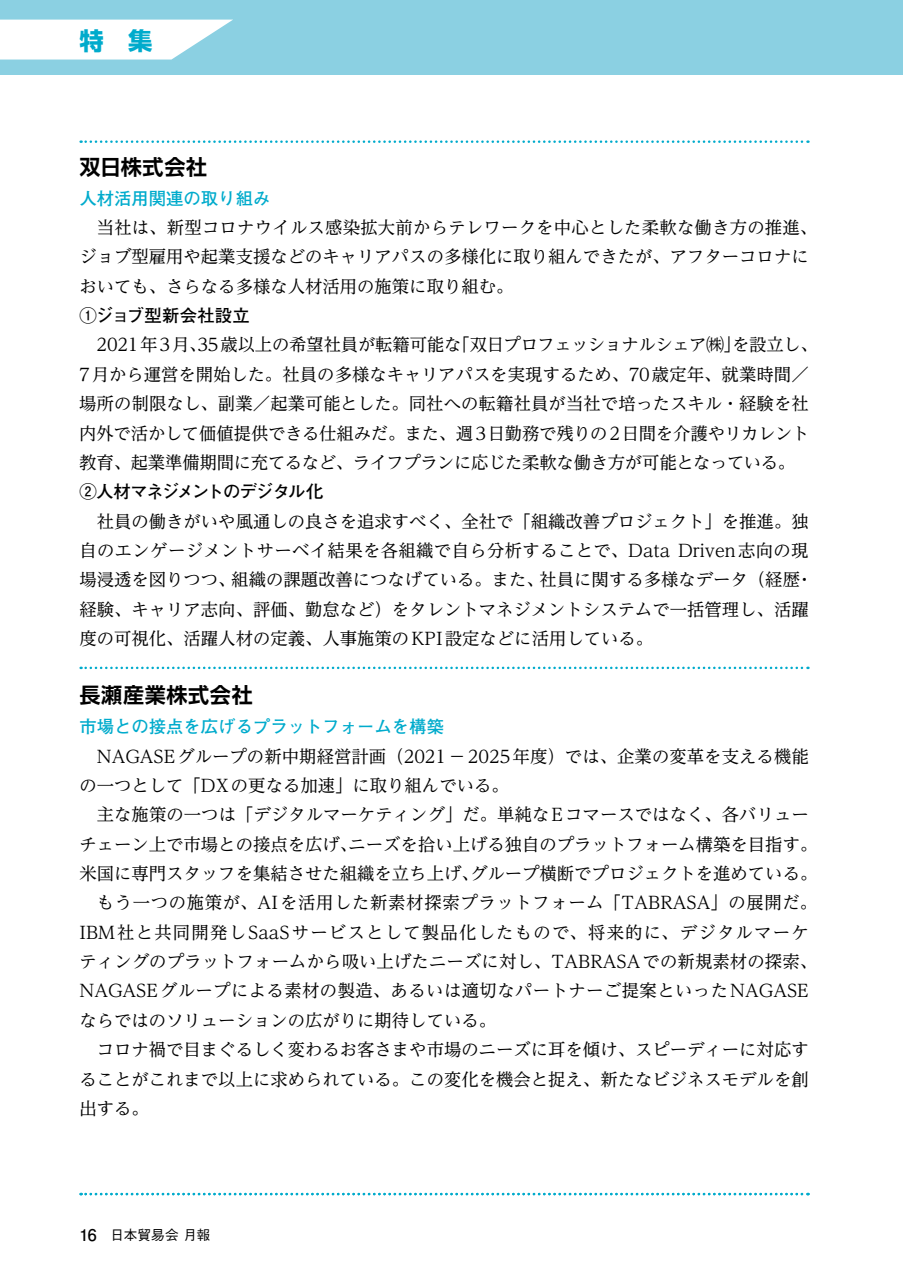
<style>
.page{position:relative;width:903px;height:1275px;background:#fff}
.page>*{position:absolute;margin:0;border:0;box-sizing:border-box;transform-origin:0 0}
.t1{font:700 24.32px "UD Shin Go Pr 6 N";color:#00abcc}
.t2{font:700 21px "Shin Go Pr 6 N De";letter-spacing:.03em;color:#000}
.t3{font:17.32px/29.4px "UD Reimin Pr 6 N";color:#000}
.t4{font:17.32px "UD Reimin Pr 6 N";letter-spacing:.025em;color:#000}
.t5{font:17.32px "UD Reimin Pr 6 N";letter-spacing:.04em;color:#000}
.t6{font:17.32px "UD Reimin Pr 6 N";letter-spacing:.07em;color:#000}
.t7{font:700 17.32px "Futo Go B101 Pr 6 N";color:#00abcc}
.t8{font:700 17.32px "Futo Go B101 Pr 6 N";letter-spacing:-.07em;color:#000}
.t9{font:700 17.32px "Futo Go B101 Pr 6 N";letter-spacing:.01em;color:#000}
.t10{font:500 13.65px "Gothic BBB Pr 6 N";color:#000}
.s1{font-family:"Futo Go B101 Pr 6 N";font-weight:700;font-size:16.1px}
</style>
<div class="page">
<div style="left:0;top:0;width:903px;height:74px;background:#8bd0e2"></div>
<svg style="left:0;top:20px;width:233px;height:40px;background:#eef8fa"></svg>
<svg style="left:81px;top:667px;width:727px;height:2px"></svg>
<svg style="left:81px;top:140px;width:727px;height:3px"></svg>
<svg style="left:81px;top:1193px;width:727px;height:2px"></svg>
<h1 class="t1" style="left:79px;top:21px;width:74px">特　集</h1>
<p class="t2" style="left:79px;top:150px;width:129px">双日株式会社</p>
<p class="t7" style="left:79px;top:184px;width:192px">人材活用関連の取り組み</p>
<p class="t3" style="left:79px;top:212px;width:739px;text-indent:17px">当社は、新型コロナウイルス感染拡大前からテレワークを中心とした柔軟な働き方の推進、ジョブ型雇用や起業支援などのキャリアパスの多様化に取り組んできたが、アフターコロナにおいても、さらなる多様な人材活用の施策に取り組む。</p>
<p class="t9" style="left:79px;top:302px;width:172px">①ジョブ型新会社設立</p>
<p class="t3" style="left:79px;top:330px;width:740px;text-indent:17px">2021年3月、35歳以上の希望社員が転籍可能な「双日プロフェッショナルシェア㈱」を設立し、7月から運営を開始した。社員の多様なキャリアパスを実現するため、70歳定年、就業時間／場所の制限なし、副業／起業可能とした。同社への転籍社員が当社で培ったスキル・経験を社内外で活かして価値提供できる仕組みだ。また、週3日勤務で残りの2日間を介護やリカレント教育、起業準備期間に充てるなど、ライフプランに応じた柔軟な働き方が可能となっている。</p>
<p class="t8" style="left:79px;top:478px;width:246px">②人材マネジメントのデジタル化</p>
<p class="t3" style="left:79px;top:506px;width:735px;text-indent:17px">社員の働きがいや風通しの良さを追求すべく、全社で「組織改善プロジェクト」を推進。独自のエンゲージメントサーベイ結果を各組織で自ら分析することで、Data Driven志向の現場浸透を図りつつ、組織の課題改善につなげている。また、社員に関する多様なデータ（経歴・経験、キャリア志向、評価、勤怠など）をタレントマネジメントシステムで一括管理し、活躍度の可視化、活躍人材の定義、人事施策のKPI設定などに活用している。</p>
<p class="t2" style="left:79px;top:678px;width:175px">長瀬産業株式会社</p>
<p class="t7" style="left:79px;top:713px;width:366px">市場との接点を広げるプラットフォームを構築</p>
<p class="t3" style="left:79px;top:741px;width:731px;text-indent:17px">NAGASEグループの新中期経営計画（2021－2025年度）では、企業の変革を支える機能の一つとして「DXの更なる加速」に取り組んでいる。</p>
<p class="t3" style="left:97px;top:799px;width:714px">主な施策の一つは「デジタルマーケティング」だ。単純なEコマースではなく、各バリュー</p>
<p class="t3" style="left:79px;top:829px;width:739px">チェーン上で市場との接点を広げ、ニーズを拾い上げる独自のプラットフォーム構築を目指す。</p>
<p class="t3" style="left:79px;top:858px;width:739px">米国に専門スタッフを集結させた組織を立ち上げ、グループ横断でプロジェクトを進めている。</p>
<p class="t5" style="left:97px;top:889px;width:722px">もう一つの施策が、AIを活用した新素材探索プラットフォーム「TABRASA」の展開だ。</p>
<p class="t6" style="left:79px;top:918px;width:731px">IBM社と共同開発しSaaSサービスとして製品化したもので、将来的に、デジタルマーケ</p>
<p class="t3" style="left:79px;top:946px;width:739px">ティングのプラットフォームから吸い上げたニーズに対し、TABRASAでの新規素材の探索、</p>
<p class="t4" style="left:79px;top:977px;width:731px">NAGASEグループによる素材の製造、あるいは適切なパートナーご提案といったNAGASE</p>
<p class="t3" style="left:79px;top:1005px;width:418px">ならではのソリューションの広がりに期待している。</p>
<p class="t3" style="left:97px;top:1034px;width:713px">コロナ禍で目まぐるしく変わるお客さまや市場のニーズに耳を傾け、スピーディーに対応す</p>
<p class="t3" style="left:79px;top:1064px;width:731px">ることがこれまで以上に求められている。この変化を機会と捉え、新たなビジネスモデルを創</p>
<p class="t3" style="left:79px;top:1093px;width:71px">出する。</p>
<p class="t10" style="left:79px;top:1224px;width:132px"><span class="s1">16</span>　日本貿易会 月報</p>
</div>
